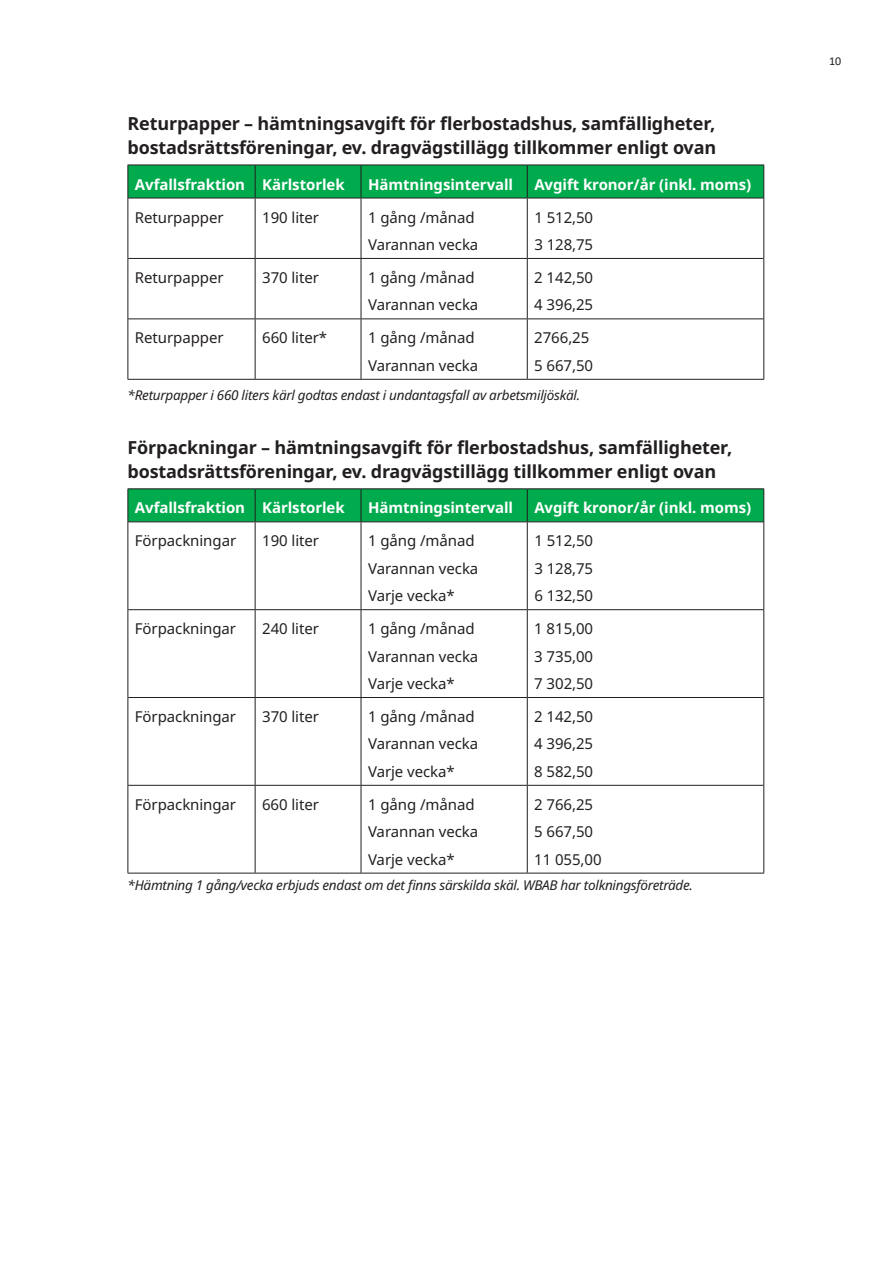
<style>
.page{position:relative;width:893px;height:1263px;background:#fff}
.page>*{position:absolute;margin:0;border:0;box-sizing:border-box;transform-origin:0 0}
.t1{font:700 18px/24px "Noto Sans";letter-spacing:-.01em;color:#231f20}
.t2{font:15px/27.3px "Noto Sans";letter-spacing:-.005em;color:#231f20}
.t3{font:700 15px "Noto Sans";letter-spacing:-.005em;color:#fff}
.t4{font:italic 13.5px "Noto Sans";letter-spacing:-.02em;color:#231f20}
.t5{font:12px "Calibri";color:#231f20}
</style>
<div class="page">
<div style="left:129px;top:166px;width:634px;height:32px;background:#00ab4d"></div>
<svg style="left:129px;top:199px;width:634px;height:180px"></svg>
<hr style="left:128px;top:165px;width:127px;height:1px;background:#231f20">
<hr style="left:255px;top:165px;width:106px;height:1px;background:#231f20">
<hr style="left:361px;top:165px;width:166px;height:1px;background:#231f20">
<hr style="left:527px;top:165px;width:237px;height:1px;background:#231f20">
<hr style="left:128px;top:198px;width:127px;height:1px;background:#231f20">
<hr style="left:255px;top:198px;width:106px;height:1px;background:#231f20">
<hr style="left:361px;top:198px;width:166px;height:1px;background:#231f20">
<hr style="left:527px;top:198px;width:236px;height:1px;background:#231f20">
<hr style="left:128px;top:258px;width:127px;height:1px;background:#231f20">
<hr style="left:255px;top:258px;width:106px;height:1px;background:#231f20">
<hr style="left:361px;top:258px;width:166px;height:1px;background:#231f20">
<hr style="left:527px;top:258px;width:236px;height:1px;background:#231f20">
<hr style="left:128px;top:318px;width:127px;height:1px;background:#231f20">
<hr style="left:255px;top:318px;width:106px;height:1px;background:#231f20">
<hr style="left:361px;top:318px;width:166px;height:1px;background:#231f20">
<hr style="left:527px;top:318px;width:236px;height:1px;background:#231f20">
<hr style="left:128px;top:379px;width:127px;height:1px;background:#231f20">
<hr style="left:255px;top:379px;width:106px;height:1px;background:#231f20">
<hr style="left:361px;top:379px;width:166px;height:1px;background:#231f20">
<hr style="left:527px;top:379px;width:237px;height:1px;background:#231f20">
<hr style="left:128px;top:165px;width:1px;height:33px;background:#231f20">
<hr style="left:255px;top:165px;width:1px;height:33px;background:#231f20">
<hr style="left:361px;top:165px;width:1px;height:33px;background:#231f20">
<hr style="left:527px;top:165px;width:1px;height:33px;background:#231f20">
<hr style="left:763px;top:165px;width:1px;height:33px;background:#231f20">
<hr style="left:128px;top:198px;width:1px;height:60px;background:#231f20">
<hr style="left:255px;top:198px;width:1px;height:60px;background:#231f20">
<hr style="left:361px;top:198px;width:1px;height:60px;background:#231f20">
<hr style="left:527px;top:198px;width:1px;height:60px;background:#231f20">
<hr style="left:763px;top:198px;width:1px;height:60px;background:#231f20">
<hr style="left:128px;top:258px;width:1px;height:61px;background:#231f20">
<hr style="left:255px;top:259px;width:1px;height:59px;background:#231f20">
<hr style="left:361px;top:259px;width:1px;height:59px;background:#231f20">
<hr style="left:527px;top:259px;width:1px;height:59px;background:#231f20">
<hr style="left:763px;top:258px;width:1px;height:61px;background:#231f20">
<hr style="left:128px;top:319px;width:1px;height:60px;background:#231f20">
<hr style="left:255px;top:319px;width:1px;height:60px;background:#231f20">
<hr style="left:361px;top:319px;width:1px;height:60px;background:#231f20">
<hr style="left:527px;top:319px;width:1px;height:60px;background:#231f20">
<hr style="left:763px;top:319px;width:1px;height:60px;background:#231f20">
<div style="left:129px;top:489px;width:634px;height:32px;background:#00ab4d"></div>
<svg style="left:129px;top:522px;width:634px;height:351px"></svg>
<hr style="left:128px;top:488px;width:127px;height:1px;background:#231f20">
<hr style="left:255px;top:488px;width:106px;height:1px;background:#231f20">
<hr style="left:361px;top:488px;width:166px;height:1px;background:#231f20">
<hr style="left:527px;top:488px;width:237px;height:1px;background:#231f20">
<hr style="left:128px;top:521px;width:127px;height:1px;background:#231f20">
<hr style="left:255px;top:521px;width:106px;height:1px;background:#231f20">
<hr style="left:361px;top:521px;width:166px;height:1px;background:#231f20">
<hr style="left:527px;top:521px;width:236px;height:1px;background:#231f20">
<hr style="left:128px;top:609px;width:127px;height:1px;background:#231f20">
<hr style="left:255px;top:609px;width:106px;height:1px;background:#231f20">
<hr style="left:361px;top:609px;width:166px;height:1px;background:#231f20">
<hr style="left:527px;top:609px;width:236px;height:1px;background:#231f20">
<hr style="left:128px;top:697px;width:127px;height:1px;background:#231f20">
<hr style="left:255px;top:697px;width:106px;height:1px;background:#231f20">
<hr style="left:361px;top:697px;width:166px;height:1px;background:#231f20">
<hr style="left:527px;top:697px;width:236px;height:1px;background:#231f20">
<hr style="left:128px;top:785px;width:127px;height:1px;background:#231f20">
<hr style="left:255px;top:785px;width:106px;height:1px;background:#231f20">
<hr style="left:361px;top:785px;width:166px;height:1px;background:#231f20">
<hr style="left:527px;top:785px;width:236px;height:1px;background:#231f20">
<hr style="left:128px;top:873px;width:127px;height:1px;background:#231f20">
<hr style="left:255px;top:873px;width:106px;height:1px;background:#231f20">
<hr style="left:361px;top:873px;width:166px;height:1px;background:#231f20">
<hr style="left:527px;top:873px;width:237px;height:1px;background:#231f20">
<hr style="left:128px;top:489px;width:1px;height:33px;background:#231f20">
<hr style="left:255px;top:489px;width:1px;height:32px;background:#231f20">
<hr style="left:361px;top:489px;width:1px;height:32px;background:#231f20">
<hr style="left:527px;top:489px;width:1px;height:32px;background:#231f20">
<hr style="left:763px;top:489px;width:1px;height:33px;background:#231f20">
<hr style="left:128px;top:522px;width:1px;height:88px;background:#231f20">
<hr style="left:255px;top:522px;width:1px;height:87px;background:#231f20">
<hr style="left:361px;top:522px;width:1px;height:87px;background:#231f20">
<hr style="left:527px;top:522px;width:1px;height:87px;background:#231f20">
<hr style="left:763px;top:522px;width:1px;height:88px;background:#231f20">
<hr style="left:128px;top:610px;width:1px;height:87px;background:#231f20">
<hr style="left:255px;top:610px;width:1px;height:87px;background:#231f20">
<hr style="left:361px;top:610px;width:1px;height:87px;background:#231f20">
<hr style="left:527px;top:610px;width:1px;height:87px;background:#231f20">
<hr style="left:763px;top:610px;width:1px;height:87px;background:#231f20">
<hr style="left:128px;top:697px;width:1px;height:88px;background:#231f20">
<hr style="left:255px;top:698px;width:1px;height:87px;background:#231f20">
<hr style="left:361px;top:698px;width:1px;height:87px;background:#231f20">
<hr style="left:527px;top:698px;width:1px;height:87px;background:#231f20">
<hr style="left:763px;top:697px;width:1px;height:88px;background:#231f20">
<hr style="left:128px;top:785px;width:1px;height:88px;background:#231f20">
<hr style="left:255px;top:786px;width:1px;height:87px;background:#231f20">
<hr style="left:361px;top:786px;width:1px;height:87px;background:#231f20">
<hr style="left:527px;top:786px;width:1px;height:87px;background:#231f20">
<hr style="left:763px;top:785px;width:1px;height:88px;background:#231f20">
<p class="t1" style="left:128px;top:112px;width:590px">Returpapper – hämtningsavgift för flerbostadshus, samfälligheter, bostadsrättsföreningar, ev. dragvägstillägg tillkommer enligt ovan</p>
<p class="t3" style="left:135px;top:173px;width:211px">Avfallsfraktion Kärlstorlek</p>
<p class="t3" style="left:368px;top:173px;width:147px">Hämtningsintervall</p>
<p class="t3" style="left:534px;top:173px;width:218px">Avgift kronor/år (inkl. moms)</p>
<p class="t2" style="left:135px;top:204px;width:90px">Returpapper</p>
<p class="t2" style="left:262px;top:204px;width:58px">190 liter</p>
<p class="t2" style="left:368px;top:204px;width:112px">1 gång /månad<br>Varannan vecka</p>
<p class="t2" style="left:534px;top:204px;width:60px">1 512,50<br>3 128,75</p>
<p class="t2" style="left:135px;top:264px;width:90px">Returpapper</p>
<p class="t2" style="left:262px;top:264px;width:58px">370 liter</p>
<p class="t2" style="left:368px;top:264px;width:112px">1 gång /månad<br>Varannan vecka</p>
<p class="t2" style="left:534px;top:264px;width:60px">2 142,50<br>4 396,25</p>
<p class="t2" style="left:135px;top:325px;width:90px">Returpapper</p>
<p class="t2" style="left:262px;top:325px;width:67px">660 liter*</p>
<p class="t2" style="left:368px;top:325px;width:112px">1 gång /månad<br>Varannan vecka</p>
<p class="t2" style="left:534px;top:325px;width:60px">2766,25<br>5 667,50</p>
<p class="t4" style="left:128px;top:386px;width:454px">*Returpapper i 660 liters kärl godtas endast i undantagsfall av arbetsmiljöskäl.</p>
<p class="t1" style="left:128px;top:436px;width:606px">Förpackningar – hämtningsavgift för flerbostadshus, samfälligheter, bostadsrättsföreningar, ev. dragvägstillägg tillkommer enligt ovan</p>
<p class="t3" style="left:135px;top:497px;width:211px">Avfallsfraktion Kärlstorlek</p>
<p class="t3" style="left:368px;top:497px;width:147px">Hämtningsintervall</p>
<p class="t3" style="left:534px;top:497px;width:218px">Avgift kronor/år (inkl. moms)</p>
<p class="t2" style="left:135px;top:528px;width:103px">Förpackningar</p>
<p class="t2" style="left:262px;top:528px;width:58px">190 liter</p>
<p class="t2" style="left:368px;top:528px;width:112px">1 gång /månad<br>Varannan vecka<br>Varje vecka*</p>
<p class="t2" style="left:534px;top:528px;width:60px;text-align:justify">1 512,50<br>3 128,75<br>6 132,50</p>
<p class="t2" style="left:135px;top:615px;width:103px">Förpackningar</p>
<p class="t2" style="left:262px;top:615px;width:58px">240 liter</p>
<p class="t2" style="left:368px;top:615px;width:112px">1 gång /månad<br>Varannan vecka<br>Varje vecka*</p>
<p class="t2" style="left:534px;top:615px;width:60px;text-align:justify">1 815,00<br>3 735,00<br>7 302,50</p>
<p class="t2" style="left:135px;top:703px;width:103px">Förpackningar</p>
<p class="t2" style="left:262px;top:703px;width:58px">370 liter</p>
<p class="t2" style="left:368px;top:703px;width:112px">1 gång /månad<br>Varannan vecka<br>Varje vecka*</p>
<p class="t2" style="left:534px;top:703px;width:60px;text-align:justify">2 142,50<br>4 396,25<br>8 582,50</p>
<p class="t2" style="left:135px;top:791px;width:103px">Förpackningar</p>
<p class="t2" style="left:262px;top:791px;width:58px">660 liter</p>
<p class="t2" style="left:368px;top:791px;width:112px">1 gång /månad<br>Varannan vecka<br>Varje vecka*</p>
<p class="t2" style="left:534px;top:791px;width:69px">2 766,25<br>5 667,50<br>11 055,00</p>
<p class="t4" style="left:128px;top:875px;width:567px">*Hämtning 1 gång/vecka erbjuds endast om det finns särskilda skäl. WBAB har tolkningsföreträde.</p>
<p class="t5" style="left:829px;top:52px;width:14px">10</p>
</div>
